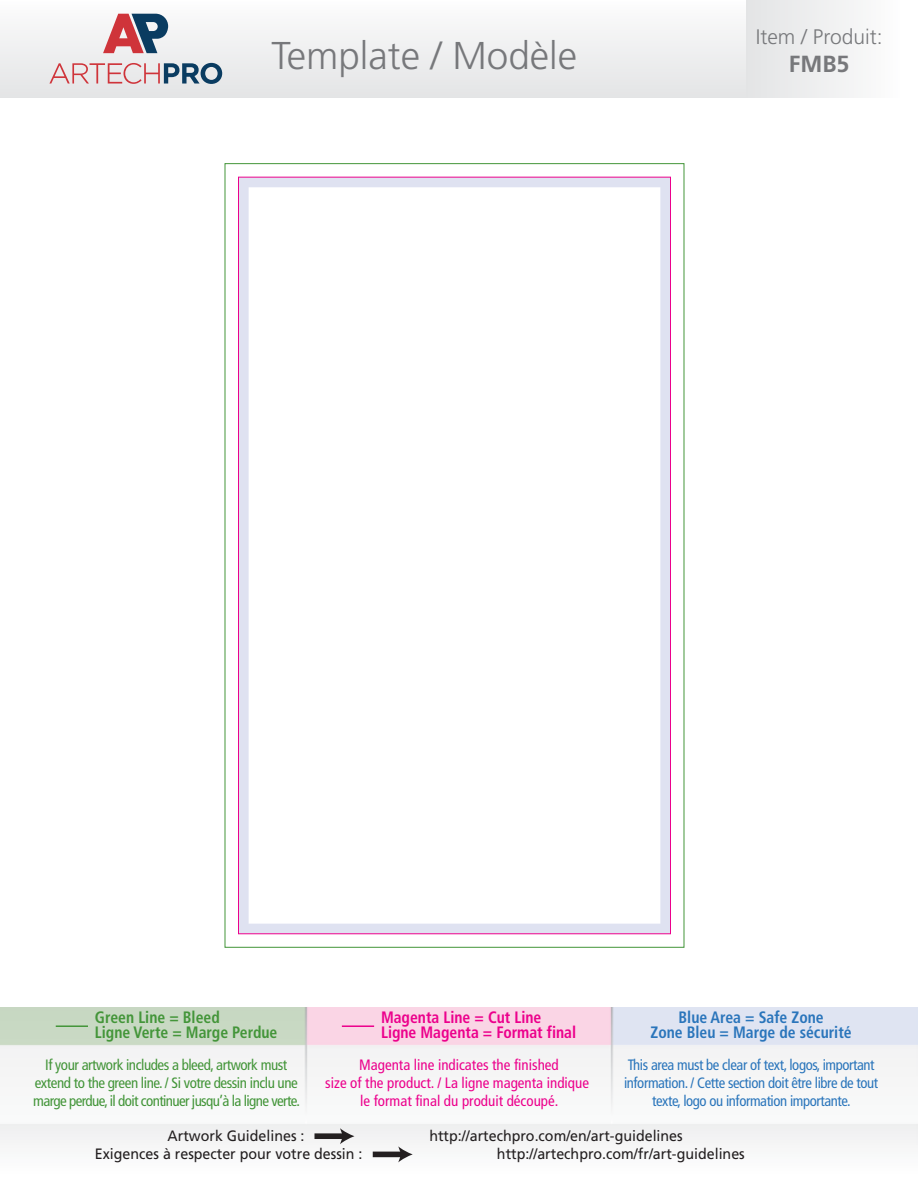
<style>
.page{position:relative;width:918px;height:1189px;background:#fff}
.page>*{position:absolute;margin:0;border:0;box-sizing:border-box;transform-origin:0 0}
.t1{font:300 38.7px "Frutiger";color:#77787b}
.t2{font:700 23.25px "Frutiger";color:#77787b}
.t3{font:300 21px "Frutiger";color:#77787b}
.t4{font:700 condensed 16.5px/15px "Frutiger";color:#ec008c;scale:.95 1}
.t5{font:700 condensed 16.5px/15px "Frutiger";color:#2a75bb;text-align:center;scale:.95 1}
.t6{font:700 condensed 16.5px/15px "Frutiger";color:#439539;scale:.95 1}
.t7{font:condensed 15px/18px "Frutiger";letter-spacing:-.03em;color:#439539;text-align:center}
.t8{font:15px "Frutiger";color:#231f20;scale:.95 1}
.t9{font:condensed 15px/18px "Frutiger";letter-spacing:-.025em;color:#2a75bb;text-align:center}
.t10{font:condensed 15px/18px "Frutiger";color:#ec008c;text-align:center}
</style>
<div class="page">
<svg style="left:240px;top:179px;width:429px;height:752px"></svg>
<div style="left:0;top:0;width:746px;height:97px;background:#f0f0f1"></div>
<div style="left:746px;top:0;width:172px;height:97px;background:linear-gradient(to right,#e3e4e5,#fff)"></div>
<svg style="left:49px;top:63px;width:173px;height:21px"></svg>
<svg style="left:103px;top:14px;width:65px;height:39px"></svg>
<img style="left:0;top:1007px;width:918px;height:156px">
<hr style="left:56px;top:1025px;width:32px;height:1px;background:#439539">
<hr style="left:342px;top:1025px;width:32px;height:1px;background:#ec008c">
<svg style="left:315px;top:1132px;width:25px;height:6px"></svg>
<svg style="left:340px;top:1127px;width:14px;height:16px"></svg>
<div style="left:373px;top:1151px;width:30px;height:5px;background:#231f20"></div>
<svg style="left:398px;top:1145px;width:15px;height:16px"></svg>
<h1 class="t1" style="left:272px;top:34px;width:307px">Template / Modèle</h1>
<h3 class="t3" style="left:756px;top:24px;width:128px">Item / Produit:</h3>
<h2 class="t2" style="left:789px;top:50px;width:62px">FMB5</h2>
<p class="t6" style="left:95px;top:1009px;width:194px">Green Line = Bleed<br>Ligne Verte = Marge Perdue</p>
<p class="t5" style="left:651px;top:1009px;width:213px">Blue Area = Safe Zone<br>Zone Bleu = Marge de sécurité</p>
<p class="t4" style="left:381px;top:1009px;width:207px">Magenta Line = Cut Line<br>Ligne Magenta = Format final</p>
<p class="t7" style="left:33px;top:1055px;width:268px">If your artwork includes a bleed, artwork must extend to the green line. / Si votre dessin inclu une marge perdue, il doit continuer jusqu’à la ligne verte.</p>
<p class="t10" style="left:325px;top:1055px;width:265px">Magenta line indicates the finished<br>size of the product. / La ligne magenta indique le format final du produit découpé.</p>
<p class="t9" style="left:624px;top:1055px;width:256px">This area must be clear of text, logos, important information. / Cette section doit être libre de tout texte, logo ou information importante.</p>
<p class="t8" style="left:168px;top:1126px;width:146px">Artwork Guidelines :</p>
<p class="t8" style="left:429px;top:1126px;width:268px">http://artechpro.com/en/art-guidelines</p>
<p class="t8" style="left:95px;top:1144px;width:283px">Exigences à respecter pour votre dessin :</p>
<p class="t8" style="left:497px;top:1144px;width:262px">http://artechpro.com/fr/art-guidelines</p>
</div>
